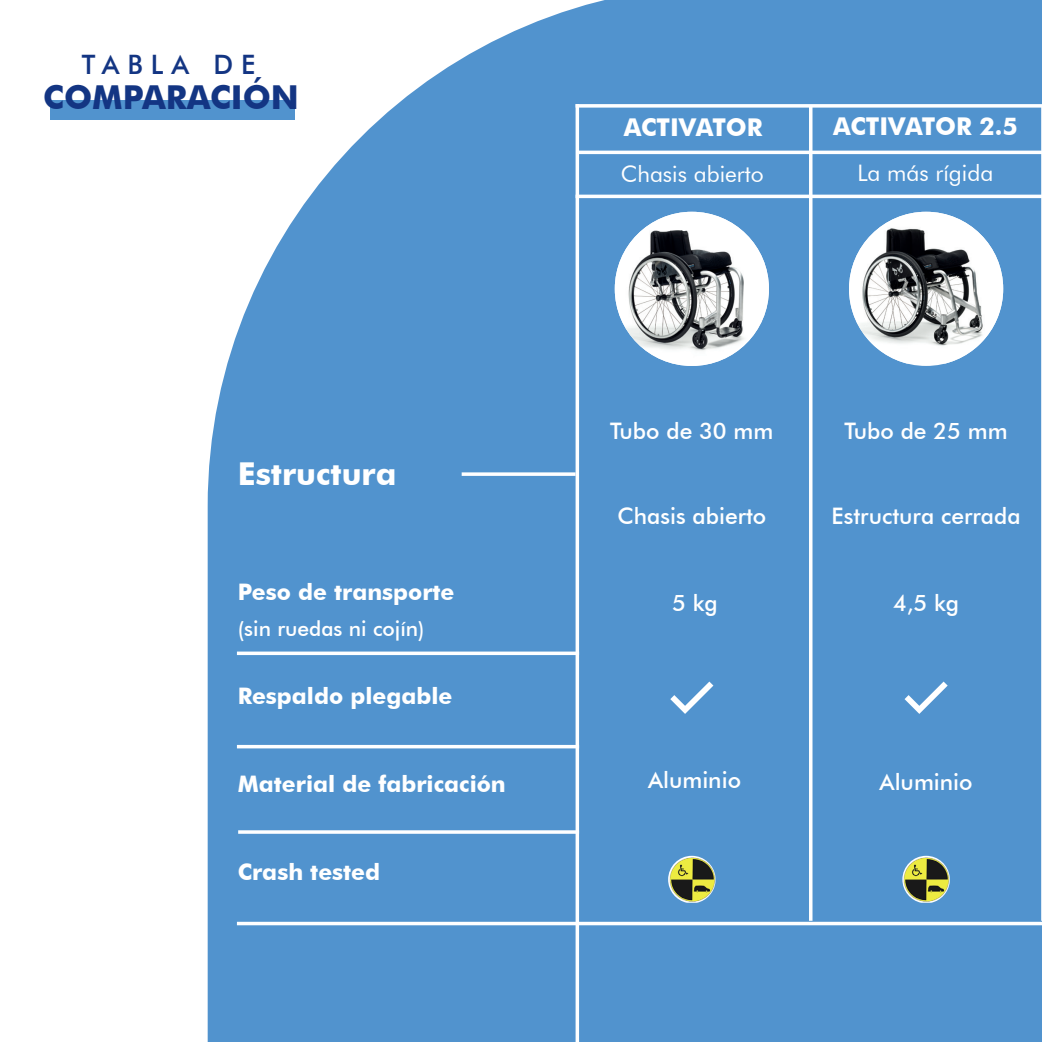
<style>
.page{position:relative;width:1042px;height:1042px;background:#fff}
.page>*{position:absolute;margin:0;border:0;box-sizing:border-box;transform-origin:0 0}
.Titel_inleiding_tekst{font:700 32.9px "Futura BT";color:#133583}
.Titel_inleiding_tekst-2{font:700 31.5px "Futura BT";color:#fff}
.Titel_inleiding_tekst-3{font:500 26.78px "Futura BT";letter-spacing:.3em;color:#133583}
.Titel_inleiding_tekst-4{font:700 24.5px "Futura BT";letter-spacing:-.01em;color:#fff}
.Titel_inleiding_tekst-5{font:500 22.75px "Futura BT";color:#fff}
.Titel_inleiding_tekst-6{font:700 22.75px "Futura BT";color:#fff}
.Titel_inleiding_tekst-7{font:22.75px "Futura BT";color:#fff}
.Titel_inleiding_tekst-8{font:500 21px "Futura BT";color:#fff}
</style>
<div class="page">
<svg style="left:208px;top:0;width:477px;height:1042px;fill:#5193ce"></svg>
<div style="left:685px;top:0;width:357px;height:1042px;background:#5193ce"></div>
<svg style="left:575px;top:108px;width:4px;height:934px"></svg>
<hr style="left:809px;top:106px;width:3px;height:815px;background:#fff">
<hr style="left:1041px;top:106px;width:1px;height:815px;background:#fff">
<hr style="left:575px;top:195px;width:467px;height:3px;background:#fff">
<hr style="left:577px;top:151px;width:465px;height:3px;background:#fff">
<svg style="left:575px;top:104px;width:467px;height:4px"></svg>
<svg style="left:237px;top:651px;width:342px;height:4px"></svg>
<svg style="left:462px;top:472px;width:113px;height:4px"></svg>
<hr style="left:237px;top:745px;width:342px;height:3px;background:#fff">
<svg style="left:238px;top:830px;width:341px;height:4px"></svg>
<hr style="left:237px;top:922px;width:805px;height:3px;background:#fff">
<img style="left:615px;top:212px;width:154px;height:154px;border-radius:77px">
<img style="left:849px;top:212px;width:154px;height:151px">
<img style="left:668px;top:856px;width:47px;height:47px">
<img style="left:902px;top:856px;width:47px;height:47px">
<svg style="left:670px;top:681px;width:43px;height:33px"></svg>
<svg style="left:904px;top:681px;width:43px;height:33px"></svg>
<div style="left:51px;top:100px;width:244px;height:20px;background:#5193ce"></div>
<p class="Titel_inleiding_tekst-3" style="left:82px;top:48px;width:175px">TABLA DE</p>
<p class="Titel_inleiding_tekst" style="left:43px;top:77px;width:257px">COMPARACIÓN</p>
<p class="Titel_inleiding_tekst-2" style="left:238px;top:455px;width:160px">Estructura</p>
<p class="Titel_inleiding_tekst-6" style="left:238px;top:578px;width:218px">Peso de transporte</p>
<p class="Titel_inleiding_tekst-8" style="left:238px;top:616px;width:188px">(sin ruedas ni cojín)</p>
<p class="Titel_inleiding_tekst-6" style="left:238px;top:682px;width:216px">Respaldo plegable</p>
<p class="Titel_inleiding_tekst-6" style="left:238px;top:770px;width:269px">Material de fabricación</p>
<p class="Titel_inleiding_tekst-6" style="left:238px;top:858px;width:144px">Crash tested</p>
<p class="Titel_inleiding_tekst-4" style="left:624px;top:112px;width:140px">ACTIVATOR</p>
<p class="Titel_inleiding_tekst-7" style="left:621px;top:160px;width:144px">Chasis abierto</p>
<p class="Titel_inleiding_tekst-4" style="left:833px;top:111px;width:186px">ACTIVATOR 2.5</p>
<p class="Titel_inleiding_tekst-7" style="left:857px;top:159px;width:137px">La más rígida</p>
<p class="Titel_inleiding_tekst-5" style="left:610px;top:417px;width:165px">Tubo de 30 mm</p>
<p class="Titel_inleiding_tekst-5" style="left:844px;top:417px;width:165px">Tubo de 25 mm</p>
<p class="Titel_inleiding_tekst-5" style="left:617px;top:502px;width:150px">Chasis abierto</p>
<p class="Titel_inleiding_tekst-5" style="left:831px;top:502px;width:190px">Estructura cerrada</p>
<p class="Titel_inleiding_tekst-5" style="left:672px;top:589px;width:47px">5 kg</p>
<p class="Titel_inleiding_tekst-5" style="left:893px;top:589px;width:68px">4,5 kg</p>
<p class="Titel_inleiding_tekst-5" style="left:648px;top:766px;width:94px">Aluminio</p>
<p class="Titel_inleiding_tekst-5" style="left:879px;top:768px;width:94px">Aluminio</p>
</div>
